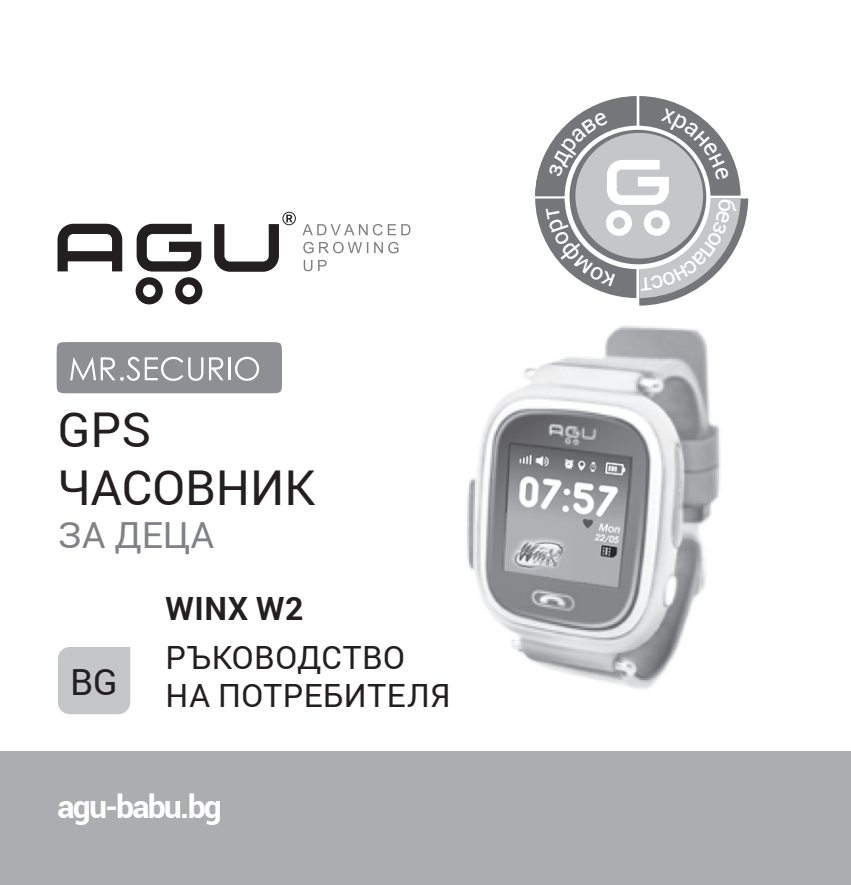
<style>
.page{position:relative;width:851px;height:885px;background:#fff}
.page>*{position:absolute;margin:0;border:0;box-sizing:border-box;transform-origin:0 0}
.t1{font:48px/57.6px "Roboto";color:#231f20}
.t2{font:36px "Roboto";color:#808285}
.t3{font:36px "Roboto";color:#231f20}
.t4{font:32px/38.4px "Roboto";letter-spacing:.02em;color:#231f20}
.t5{font:700 32px "Roboto";letter-spacing:-.055em;color:#fff}
.t6{font:700 32px "Roboto";letter-spacing:.02em;color:#231f20}
</style>
<div class="page">
<div style="left:0;top:751px;width:850px;height:133px;background:#acadb1"></div>
<svg style="left:57px;top:342px;width:225px;height:51px;background:#999a9d"></svg>
<svg style="left:302px;top:224px;width:108px;height:47px"></svg>
<svg style="left:57px;top:224px;width:65px;height:47px"></svg>
<svg style="left:137px;top:224px;width:64px;height:47px"></svg>
<svg style="left:136px;top:277px;width:66px;height:27px"></svg>
<svg style="left:214px;top:212px;width:82px;height:60px"></svg>
<img style="left:467px;top:326px;width:254px;height:363px">
<div style="left:58px;top:647px;width:72px;height:67px;background:#c5c6c8"></div>
<svg style="left:535px;top:96px;width:213px;height:209px"></svg>
<h1 class="t1" style="left:58px;top:401px;width:259px">GPS<br>ЧАСОВНИК</h1>
<p class="t2" style="left:58px;top:514px;width:158px">ЗА ДЕЦА</p>
<p class="t3" style="left:70px;top:661px;width:49px">BG</p>
<p class="t6" style="left:166px;top:590px;width:139px">WINX W2</p>
<p class="t4" style="left:166px;top:638px;width:286px">РЪКОВОДСТВО<br>НА ПОТРЕБИТЕЛЯ</p>
<p class="t5" style="left:58px;top:787px;width:166px">agu-babu.bg</p>
</div>
